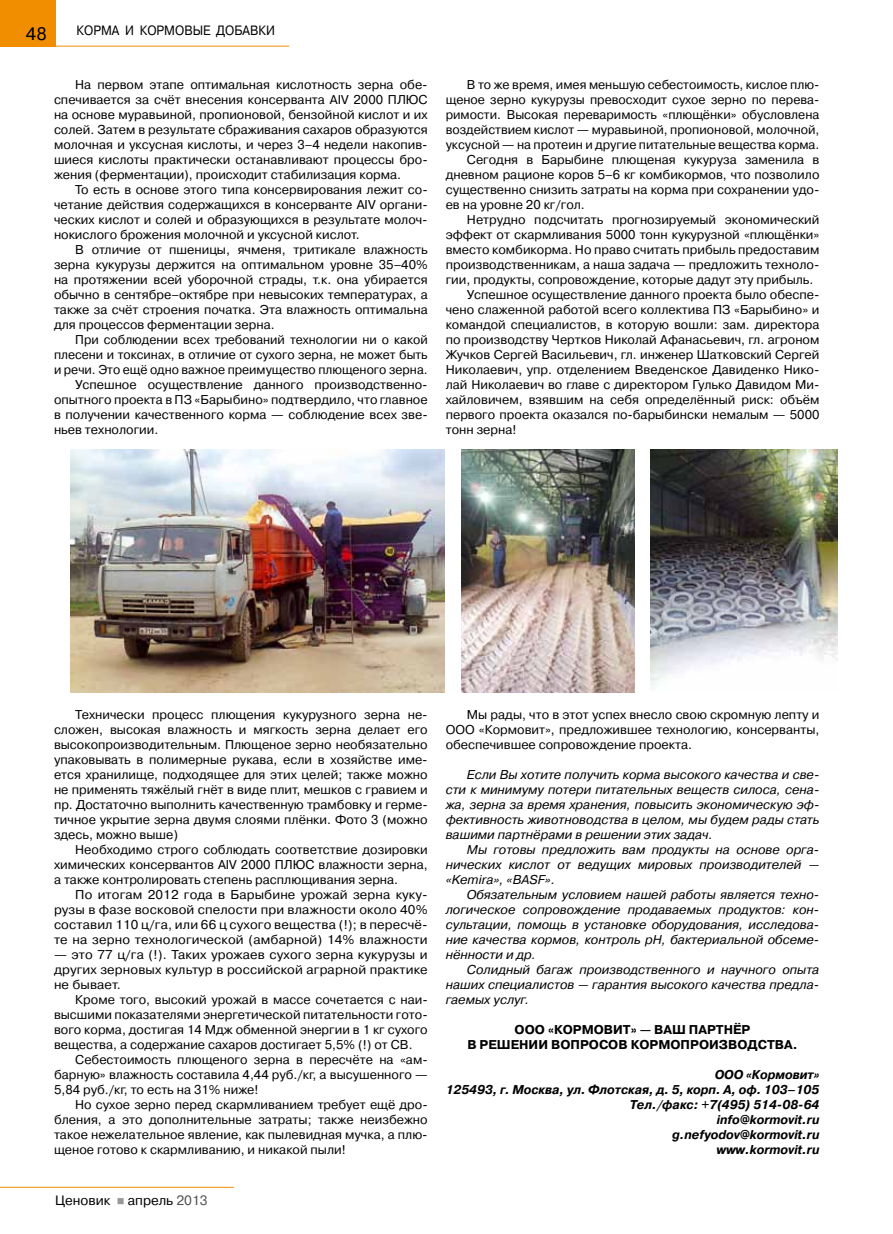
<style>
.page{position:relative;width:893px;height:1234px;background:#fff}
.page>*{position:absolute;margin:0;border:0;box-sizing:border-box;transform-origin:0 0}
.t1{font:18px "Pragmatica C";color:#000}
.t2{font:13.5px "Pragmatica C";letter-spacing:.135em;color:#000;scale:.9 1}
.t3{font:13.5px "Pragmatica C";color:#000}
.t4{font:12.75px/15px "Pragmatica C";color:#000;text-align:justify}
.t5{font:italic 12.75px/15px "Pragmatica C";color:#000;text-align:justify}
.t6{font:italic 700 12.75px/15px "Pragmatica C";color:#000;text-align:right;scale:.95 1}
.t7{font:700 12.75px "Pragmatica C";color:#000}
.s1{color:#98989c}
.s2{color:#504f53}
</style>
<div class="page">
<div style="left:0;top:0;width:55px;height:47px;background:#f18e00"></div>
<hr style="left:55px;top:46px;width:234px;height:1px;background:#f18e00">
<hr style="left:0;top:1186px;width:234px;height:1px;background:#f18e00">
<img style="left:70px;top:449px;width:375px;height:243px">
<img style="left:462px;top:449px;width:173px;height:243px">
<img style="left:651px;top:449px;width:186px;height:238px">
<h1 class="t1" style="left:26px;top:25px;width:22px">48</h1>
<p class="t2" style="left:77px;top:23px;width:222px">Корма и кормовые добавки</p>
<p class="t4" style="left:54px;top:77px;width:375px;text-indent:21px">На первом этапе оптимальная кислотность зерна обе&shy;спечивается за счёт внесения консерванта AIV 2000 ПЛЮС на основе муравьиной, пропионовой, бензойной кислот и их солей. Затем в результате сбраживания сахаров образуются молочная и уксусная кислоты, и через 3–4 недели накопив&shy;шиеся кислоты практически останавливают процессы бро&shy;жения (ферментации), происходит стабилизация корма.</p>
<p class="t4" style="left:54px;top:182px;width:375px;text-indent:21px">То есть в основе этого типа консервирования лежит со&shy;четание действия содержащихся в консерванте AIV органи&shy;ческих кислот и солей и образующихся в результате молоч&shy;нокислого брожения молочной и уксусной кислот.</p>
<p class="t4" style="left:54px;top:242px;width:375px;text-indent:21px">В отличие от пшеницы, ячменя, тритикале влажность зерна кукурузы держится на оптимальном уровне 35–40% на протяжении всей уборочной страды, т.к. она убирается обычно в сентябре–октябре при невысоких температурах, а также за счёт строения початка. Эта влажность оптимальна для процессов ферментации зерна.</p>
<p class="t4" style="left:75px;top:332px;width:354px">При соблюдении всех требований технологии ни о какой</p>
<p class="t4" style="left:54px;top:347px;width:375px">плесени и токсинах, в отличие от сухого зерна, не может быть</p>
<p class="t4" style="left:54px;top:362px;width:375px">и речи. Это ещё одно важное преимущество плющеного зерна.</p>
<p class="t4" style="left:75px;top:377px;width:354px">Успешное осуществление данного производственно-</p>
<p class="t4" style="left:54px;top:392px;width:375px">опытного проекта в ПЗ «Барыбино» подтвердило, что главное</p>
<p class="t4" style="left:54px;top:407px;width:375px">в получении качественного корма — соблюдение всех зве-</p>
<p class="t4" style="left:54px;top:422px;width:106px">ньев технологии.</p>
<p class="t4" style="left:467px;top:77px;width:354px">В то же время, имея меньшую себестоимость, кислое плю-</p>
<p class="t4" style="left:446px;top:92px;width:375px">щеное зерно кукурузы превосходит сухое зерно по перева-</p>
<p class="t4" style="left:446px;top:107px;width:375px">римости. Высокая переваримость «плющёнки» обусловлена</p>
<p class="t4" style="left:446px;top:122px;width:375px">воздействием кислот — муравьиной, пропионовой, молочной,</p>
<p class="t4" style="left:446px;top:137px;width:375px">уксусной — на протеин и другие питательные вещества корма.</p>
<p class="t4" style="left:467px;top:152px;width:354px">Сегодня в Барыбине плющеная кукуруза заменила в</p>
<p class="t4" style="left:446px;top:167px;width:375px">дневном рационе коров 5–6 кг комбикормов, что позволило</p>
<p class="t4" style="left:446px;top:182px;width:375px">существенно снизить затраты на корма при сохранении удо-</p>
<p class="t4" style="left:446px;top:197px;width:141px">ев на уровне 20 кг/гол.</p>
<p class="t4" style="left:467px;top:212px;width:354px">Нетрудно подсчитать прогнозируемый экономический</p>
<p class="t4" style="left:446px;top:227px;width:375px">эффект от скармливания 5000 тонн кукурузной «плющёнки»</p>
<p class="t4" style="left:446px;top:242px;width:375px">вместо комбикорма. Но право считать прибыль предоставим</p>
<p class="t4" style="left:446px;top:257px;width:375px">производственникам, а наша задача — предложить техноло-</p>
<p class="t4" style="left:446px;top:272px;width:369px">гии, продукты, сопровождение, которые дадут эту прибыль.</p>
<p class="t4" style="left:467px;top:287px;width:354px">Успешное осуществление данного проекта было обеспе-</p>
<p class="t4" style="left:446px;top:302px;width:375px">чено слаженной работой всего коллектива ПЗ «Барыбино» и</p>
<p class="t4" style="left:446px;top:317px;width:375px">командой специалистов, в которую вошли: зам. директора</p>
<p class="t4" style="left:446px;top:332px;width:375px">по производству Чертков Николай Афанасьевич, гл. агроном</p>
<p class="t4" style="left:446px;top:347px;width:375px">Жучков Сергей Васильевич, гл. инженер Шатковский Сергей</p>
<p class="t4" style="left:446px;top:362px;width:375px">Николаевич, упр. отделением Введенское Давиденко Нико-</p>
<p class="t4" style="left:446px;top:377px;width:375px">лай Николаевич во главе с директором Гулько Давидом М и-</p>
<p class="t4" style="left:446px;top:392px;width:375px">хайловичем, взявшим на себя определённый риск: объём</p>
<p class="t4" style="left:446px;top:407px;width:375px">первого проекта оказался по-барыбински немалым — 5000</p>
<p class="t4" style="left:446px;top:422px;width:72px">тонн зерна!</p>
<p class="t4" style="left:54px;top:707px;width:375px;text-indent:21px">Технически процесс плющения кукурузного зерна не&shy;сложен, высокая влажность и мягкость зерна делает его высокопроизводительным. Плющеное зерно необязательно упаковывать в полимерные рукава, если в хозяйстве име&shy;ется хранилище, подходящее для этих целей; также можно не применять тяжёлый гнёт в виде плит, мешков с гравием и пр. Достаточно выполнить качественную трамбовку и герме&shy;тичное укрытие зерна двумя слоями плёнки. Фото 3 (можно здесь, можно выше)</p>
<p class="t4" style="left:54px;top:842px;width:375px;text-indent:21px">Необходимо строго соблюдать соответствие дозировки химических консервантов AIV 2000 ПЛЮС влажности зерна, а также контролировать степень расплющивания зерна.</p>
<p class="t4" style="left:54px;top:887px;width:375px;text-indent:21px">По итогам 2012 года в Барыбине урожай зерна куку&shy;рузы в фазе восковой спелости при влажности около 40% составил 110 ц/га, или 66 ц сухого вещества (!); в пересчё&shy;те на зерно технологической (амбарной) 14% влажности</p>
<p class="t4" style="left:54px;top:947px;width:375px">— это 77 ц/га (!). Таких урожаев сухого зерна кукурузы и других зерновых культур в российской аграрной практике не бывает.</p>
<p class="t4" style="left:54px;top:992px;width:375px;text-indent:21px">Кроме того, высокий урожай в массе сочетается с наи&shy;высшими показателями энергетической питательности гото&shy;вого корма, достигая 14 Мдж обменной энергии в 1 кг сухого вещества, а содержание сахаров достигает 5,5% (!) от СВ.</p>
<p class="t4" style="left:54px;top:1052px;width:375px;text-indent:21px">Себестоимость плющеного зерна в пересчёте на «ам&shy;барную» влажность составила 4,44 руб./кг, а высушенного — 5,84 руб./кг, то есть на 31% ниже!</p>
<p class="t4" style="left:54px;top:1097px;width:375px;text-indent:21px">Но сухое зерно перед скармливанием требует ещё дро&shy;бления, а это дополнительные затраты; также неизбежно такое нежелательное явление, как пылевидная мучка, а плю&shy;щеное готово к скармливанию, и никакой пыли!</p>
<p class="t3" style="left:55px;top:1192px;width:154px">Ценовик <span class="s1">■</span> апрель <span class="s2">2013</span></p>
<p class="t4" style="left:467px;top:707px;width:354px">М ы рады, что в этот успех внесло свою скромную лепту и</p>
<p class="t4" style="left:446px;top:722px;width:11px">ООО</p>
<p class="t4" style="left:446px;top:722px;width:375px;text-indent:33px">«Кормовит», предложившее технологию, консерванты, обеспечившее сопровождение проекта.</p>
<p class="t5" style="left:446px;top:767px;width:375px;text-indent:21px">Если Вы хотите получить корма высокого качества и све&shy;сти к минимуму потери питательных веществ силоса, сена&shy;жа, зерна за время хранения, повысить экономическую эф&shy;фективность животноводства в целом, мы будем рады стать вашими партнёрами в решении этих задач.</p>
<p class="t5" style="left:446px;top:842px;width:375px;text-indent:21px">Мы готовы предложить вам продукты на основе орга&shy;нических кислот от ведущих мировых производителей — «Kemira», «BASF».</p>
<p class="t5" style="left:446px;top:887px;width:375px;text-indent:21px">Обязательным условием нашей работы является техно&shy;логическое сопровождение продаваемых продуктов: кон&shy;сультации, помощь в установке оборудования, исследова&shy;ние качества кормов, контроль pH, бактериальной обсеме&shy;нённости и др.</p>
<p class="t5" style="left:446px;top:962px;width:375px;text-indent:21px">Солидный багаж производственного и научного опыта наших специалистов — гарантия высокого качества предла&shy;гаемых услуг.</p>
<p class="t7" style="left:515px;top:1022px;width:9px">ООО</p>
<p class="t7" style="left:548px;top:1022px;width:66px">«Кормовит</p>
<p class="t7" style="left:631px;top:1022px;width:29px">»— ваш</p>
<p class="t7" style="left:689px;top:1022px;width:19px">партн</p>
<p class="t7" style="left:733px;top:1022px;width:14px">ёр</p>
<p class="t7" style="left:467px;top:1037px;width:10px">врешениив</p>
<p class="t7" style="left:560px;top:1037px;width:159px">опросовкормопроизв</p>
<p class="t7" style="left:737px;top:1037px;width:40px">одства</p>
<p class="t7" style="left:793px;top:1037px;width:6px">.</p>
<p class="t6" style="left:446px;top:1067px;width:395px">ООО «Кормовит»<br>125493, г. Москва, ул. Флотская, д. 5, корп. А, оф. 103–105<br>Тел./факс: +7(495) 514-08-64<br>info@kormovit.ru<br>g.nefyodov@kormovit.ru<br>www.kormovit.ru</p>
</div>
